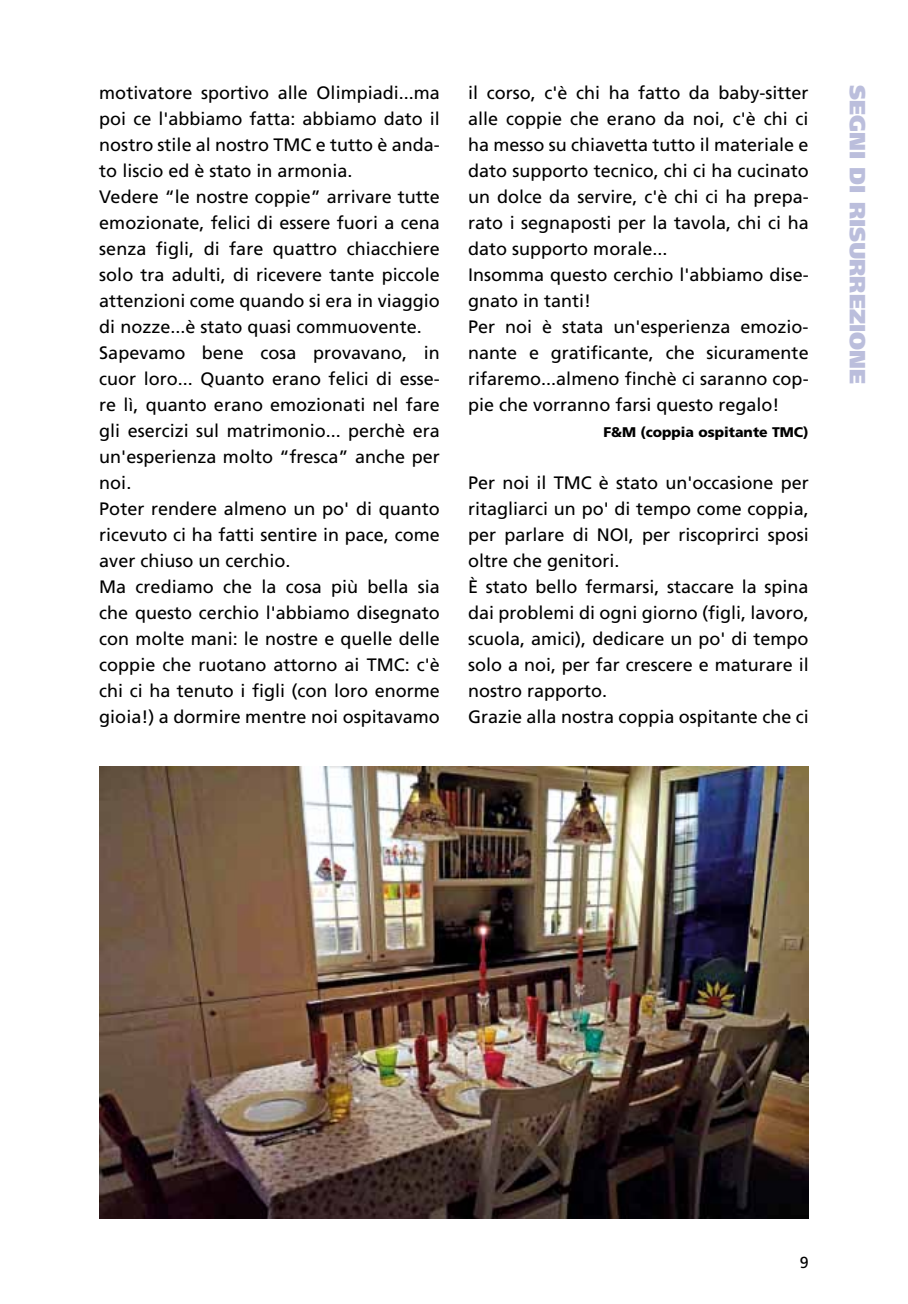
<style>
.page{position:relative;width:908px;height:1304px;background:#fff}
.page>*{position:absolute;margin:0;border:0;box-sizing:border-box;transform-origin:0 0}
.t1{font:900 22px "Frutiger";color:#bbbedc}
.t2{font:18px/26px "Frutiger";color:#000}
.t3{font:16px "Frutiger";color:#000}
.t4{font:900 14px "Frutiger";color:#000}
</style>
<div class="page">
<img style="left:99px;top:766px;width:709px;height:453px">
<p class="t2" style="left:99px;top:80px;width:342px;text-align:justify">motivatore sportivo alle Olimpiadi...ma poi ce l'abbiamo fatta: abbiamo dato il nostro stile al nostro TMC</p>
<p class="t2" style="left:99px;top:132px;width:342px;text-indent:216px">e tutto è anda&shy;to liscio ed è stato in armonia.<br>Vedere “le nostre coppie” arrivare tutte emozionate, felici di essere fuori a cena senza figli, di fare quattro chiacchiere solo tra adulti, di ricevere tante piccole attenzioni come quando si era in viaggio di nozze...è stato quasi commuovente.<br>Sapevamo bene cosa provavano, in cuor loro... Quanto erano felici di esse&shy;re lì, quanto erano emozionati nel fare gli esercizi sul matrimonio... perchè era un'esperienza molto “fresca” anche per noi.<br>Poter rendere almeno un po' di quanto ricevuto ci ha fatti sentire in pace, come aver chiuso un cerchio.<br>Ma crediamo che la cosa più bella sia che questo cerchio l'abbiamo disegnato con molte mani: le nostre e quelle delle coppie che ruotano attorno ai TMC</p>
<p class="t2" style="left:99px;top:651px;width:342px;text-align:justify;text-indent:305px">: c'è chi ci ha tenuto i figli (con loro enorme gioia!) a dormire mentre noi ospitavamo</p>
<p class="t2" style="left:468px;top:79px;width:342px">il corso, c'è chi ha fatto da baby-sitter alle coppie che erano da noi, c'è chi ci ha messo su chiavetta tutto il materiale e dato supporto tecnico, chi ci ha cucinato un dolce da servire, c'è chi ci ha prepa&shy;rato i segnaposti per la tavola, chi ci ha dato supporto morale...<br>I nsomma questo cerchio l'abbiamo dise&shy;gnato in tanti!<br>Per noi è stata un'esperienza emozio&shy;nante e gratificante, che sicuramente rifaremo...almeno finchè ci saranno cop&shy;pie che vorranno farsi questo regalo!</p>
<p class="t4" style="left:603px;top:424px;width:207px">F&amp;M (coppia ospitante TMC)</p>
<p class="t2" style="left:468px;top:470px;width:99px">Per noi il TMC</p>
<p class="t2" style="left:468px;top:470px;width:342px;text-indent:131px">è stato un'occasione per ritagliarci un po' di tempo come coppia, per parlare di NOI, per riscoprirci sposi oltre che genitori.<br>È stato bello fermarsi, staccare la spina dai problemi di ogni giorno (figli, lavoro, scuola, amici), dedicare un po' di tempo solo a noi, per far crescere e maturare il nostro rapporto.<br>Grazie alla nostra coppia ospitante che ci</p>
<p class="t1" style="left:870px;top:85px;width:300px;rotate:90deg">segni di risurrezione</p>
<p class="t3" style="left:799px;top:1253px;width:10px">9</p>
</div>
